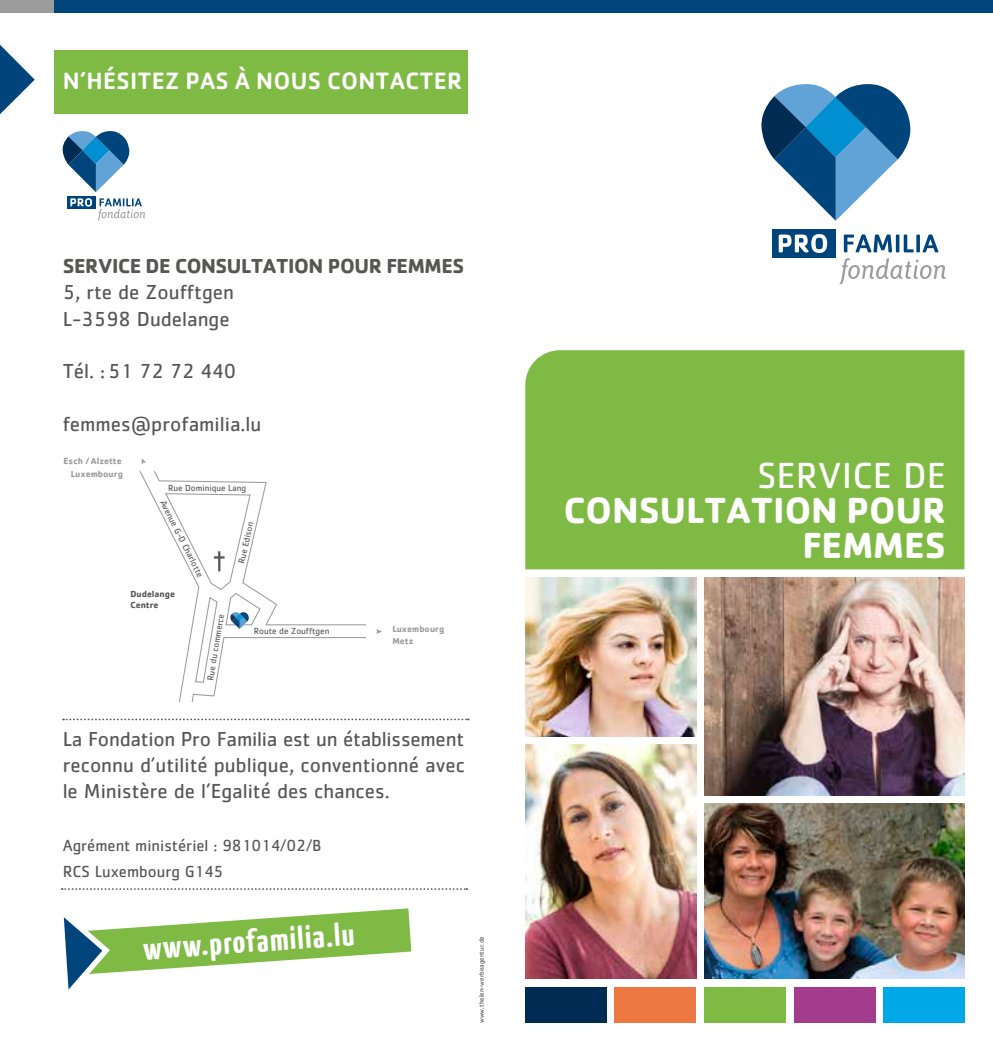
<style>
.page{position:relative;width:993px;height:1042px;background:#fff}
.page>*{position:absolute;margin:0;border:0;box-sizing:border-box;transform-origin:0 0}
.t1{font:700 37.62px/35px "Cachet Std";color:#fff;text-align:right}
.t2{font:37.62px "Cachet Std";color:#fff}
.t3{font:700 31.85px "Yanone Kaffeesatz";color:#fff;scale:1.1 1}
.t4{font:500 24.5px "Cachet Std";letter-spacing:.01em;color:#fff}
.t5{font:21px/26.2px "Cachet Std";color:#565655}
.t6{font:700 21px "Cachet Std";letter-spacing:-.02em;color:#565655}
.t7{font:16.62px/26.2px "Cachet Std";color:#565655}
.t8{font:9.1px "Cachet Std";color:#565655}
.t9{font:700 9.1px/12.4px "Cachet Std";color:#9c9c9c}
.t10{font:700 9.1px/10.8px "Cachet Std";color:#565655}
.t11{font:7px "Cachet Std";color:#565655}
.s1{font-family:"Frutiger LT Std"}
</style>
<div class="page">
<div style="left:55px;top:50px;width:412px;height:63px;background:#7fba45"></div>
<svg style="left:0;top:45px;width:35px;height:69px"></svg>
<svg style="left:62px;top:131px;width:68px;height:61px"></svg>
<div style="left:67px;top:196px;width:29px;height:13px;background:#00447c"></div>
<svg style="left:70px;top:198px;width:75px;height:22px"></svg>
<div style="left:0;top:0;width:271px;height:12px;background:#9c9c9c"></div>
<div style="left:55px;top:0;width:937px;height:12px;background:#00447c"></div>
<svg style="left:376px;top:629px;width:6px;height:5px"></svg>
<svg style="left:142px;top:458px;width:4px;height:6px"></svg>
<svg style="left:139px;top:471px;width:227px;height:231px"></svg>
<hr style="left:218px;top:551px;width:2px;height:20px;background:#565655">
<svg style="left:214px;top:556px;width:10px;height:2px"></svg>
<svg style="left:230px;top:612px;width:19px;height:17px"></svg>
<svg style="left:63px;top:908px;width:348px;height:82px"></svg>
<svg style="left:63px;top:718px;width:405px;height:2px"></svg>
<svg style="left:62px;top:888px;width:405px;height:2px"></svg>
<svg style="left:761px;top:84px;width:149px;height:137px"></svg>
<div style="left:771px;top:230px;width:64px;height:28px;background:#00447c"></div>
<svg style="left:843px;top:234px;width:95px;height:18px"></svg>
<svg style="left:778px;top:234px;width:48px;height:19px"></svg>
<svg style="left:839px;top:258px;width:106px;height:26px"></svg>
<div style="left:525px;top:350px;width:439px;height:219px;background:#7fba45"></div>
<div style="left:525px;top:987px;width:81px;height:36px;background:#002c54"></div>
<div style="left:614px;top:987px;width:81px;height:36px;background:#ee7841"></div>
<div style="left:704px;top:987px;width:81px;height:36px;background:#7fba45"></div>
<div style="left:793px;top:987px;width:81px;height:36px;background:#a33c8d"></div>
<div style="left:883px;top:987px;width:81px;height:36px;background:#00a8e7"></div>
<img style="left:525px;top:744px;width:171px;height:235px">
<img style="left:704px;top:578px;width:260px;height:217px">
<img style="left:525px;top:578px;width:171px;height:158px">
<img style="left:704px;top:803px;width:260px;height:176px">
<p class="t4" style="left:63px;top:66px;width:401px">N’HÉSITEZ PAS À NOUS CONTACTER</p>
<p class="t6" style="left:63px;top:252px;width:403px">SERVICE DE CONSULTATION POUR FEMMES</p>
<p class="t5" style="left:63px;top:279px;width:173px">5, rte de Zoufftgen<br>L-3598 Dudelange</p>
<p class="t5" style="left:63px;top:357px;width:175px">Tél. :51 72 72 440</p>
<p class="t5" style="left:63px;top:410px;width:200px">femmes@profamilia.lu</p>
<p class="t9" style="left:64px;top:455px;width:61px;text-align:right">Esch / Alzette<br>Luxembourg</p>
<p class="t8" style="left:168px;top:483px;width:80px">Rue Dominique Lang</p>
<p class="t8" style="left:167px;top:498px;width:87px;rotate:63deg"><span class="s1">A</span>venue G-D Charlotte</p>
<p class="t10" style="left:130px;top:588px;width:46px">Dudelange<br>Centre</p>
<p class="t8" style="left:205px;top:679px;width:69px;rotate:-81deg">Rue du commerce</p>
<p class="t8" style="left:236px;top:562px;width:44px;rotate:-77deg">Rue Edison</p>
<p class="t8" style="left:254px;top:626px;width:77px">Route de Zoufftgen</p>
<p class="t9" style="left:392px;top:622px;width:53px">Luxembourg<br>Metz</p>
<p class="t5" style="left:63px;top:725px;width:404px;text-align:justify">La Fondation Pro Familia est un établissement reconnu d’utilité publique, conventionné avec le Ministère de l’Egalité des chances.</p>
<p class="t7" style="left:63px;top:832px;width:260px">Agrément ministériel : 981014/02/B<br>RCS Luxembourg G145</p>
<h2 class="t3" style="left:142px;top:929px;width:193px;rotate:-4deg">www.profamilia.lu</h2>
<p class="t11" style="left:477px;top:1023px;width:89px;rotate:-90deg">www.thelen-werbeagentur.de</p>
<h1 class="t2" style="left:757px;top:454px;width:190px">SERVICE DE</h1>
<h1 class="t1" style="left:563px;top:492px;width:383px">CONSULTATION POUR<br>FEMMES</h1>
</div>
